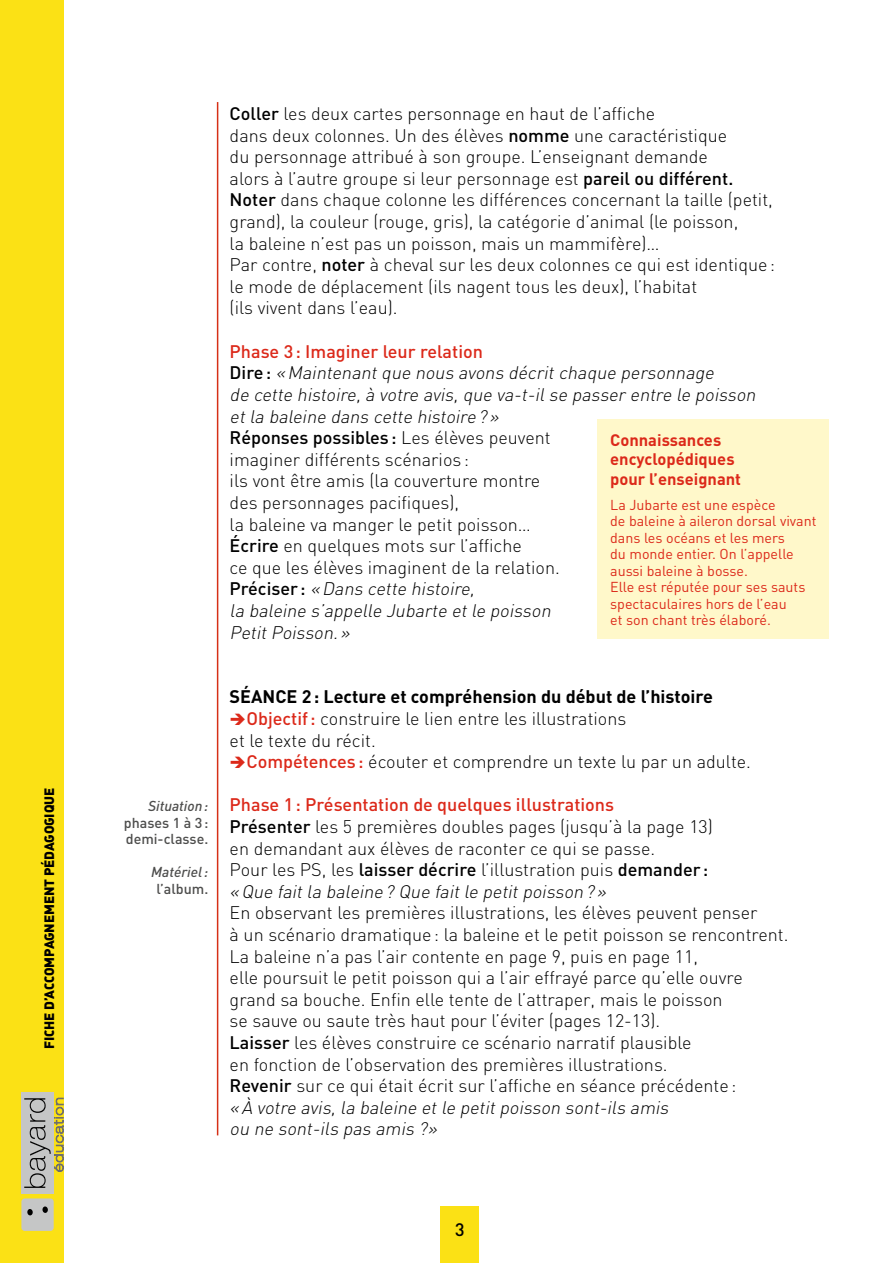
<style>
.page{position:relative;width:893px;height:1263px;background:#fff}
.page>*{position:absolute;margin:0;border:0;box-sizing:border-box;transform-origin:0 0}
.t1{font:300 18px/21.6px "DIN";color:#000}
.t2{font:italic 300 18px/21.6px "DIN";color:#000}
.t3{font:700 18px "DIN";color:#000}
.t4{font:18px "DINCE Medium Alternate";color:#000}
.t5{font:700 16.5px/19.5px "DIN";color:#dc291a}
.t6{font:14.25px/16.5px "DIN";color:#dc291a}
.t7{font:500 14.25px/16.5px "DIN";color:#4d4d4c}
.t8{font:italic 500 14.25px "DIN";color:#4d4d4c}
.t9{font:13.5px "DINCE Black Alternate";letter-spacing:-.01em;color:#000}
.s1{font-weight:500}
.s2{font-weight:500;font-style:normal;color:#dc291a}
.s3{font-weight:500;font-style:normal}
.s4{font-style:normal}
.s5{color:#dc291a}
.s6{font-weight:500;color:#dc291a}
.s7{font-style:italic}
</style>
<div class="page">
<div style="left:0;top:0;width:64px;height:1263px;background:#fbe115"></div>
<div style="left:21px;top:1198px;width:33px;height:33px;background:#c5c6c6;border-radius:3px"></div>
<svg style="left:42px;top:1206px;width:6px;height:7px"></svg>
<svg style="left:27px;top:1209px;width:6px;height:6px"></svg>
<div style="left:21px;top:1093px;width:33px;height:101px;background:#c5c6c6"></div>
<svg style="left:24px;top:1098px;width:40px;height:90px"></svg>
<hr style="left:217px;top:102px;width:1px;height:1033px;background:#d63016">
<div style="left:441px;top:1207px;width:38px;height:56px;background:#fbe115"></div>
<div style="left:597px;top:419px;width:232px;height:220px;background:#fff8ca"></div>
<p class="t9" style="left:40px;top:1049px;width:263px;rotate:-90deg">Fiche d’accompagnement pédagogique</p>
<p class="t8" style="left:148px;top:797px;width:62px">Situation:</p>
<p class="t7" style="left:124px;top:814px;width:86px">phases 1 à 3: demi-classe.</p>
<p class="t8" style="left:151px;top:863px;width:59px">Matériel:</p>
<p class="t7" style="left:157px;top:880px;width:53px">l’album.</p>
<p class="t1" style="left:230px;top:103px;width:547px"><span class="s1">Coller</span> les deux cartes personnage en haut de l’affiche<br>dans deux colonnes. Un des élèves <span class="s1">nomme</span> une caractéristique<br>du personnage attribué à son groupe. L’enseignant demande<br>alors à l’autre groupe si leur personnage est <span class="s1">pareil ou différent.<br>Noter</span> dans chaque colonne les différences concernant la taille (petit, grand), la couleur (rouge, gris), la catégorie d’animal (le poisson,<br>la baleine n’est pas un poisson, mais un mammifère)…<br>Par contre, <span class="s1">noter</span> à cheval sur les deux colonnes ce qui est identique: le mode de déplacement (ils nagent tous les deux), l’habitat<br>(ils vivent dans l’eau).</p>
<p class="t2" style="left:230px;top:340px;width:531px"><span class="s2">Phase 3: Imaginer leur relation<br></span><span class="s3">D i re :</span> «Maintenantque nous avons décritchaque personnage<br>de cette histoire,à votre avis,que va-t-ilse passer entre le poisson etla baleine dans cette histoire?»<br><span class="s3">Réponses possibles :</span> <span class="s4">Les élèves peuvent<br>imaginer différents scénarios :<br>ils vont être amis (la couverture montre<br>des personnages pacifiques),<br>la baleine va manger le petit poisson…<br></span><span class="s3">Écrire</span> <span class="s4">en quelques mots sur l’affiche<br>ce que les élèves imaginent de la relation.<br></span><span class="s3">P ré c i s e r :</span> «Dans cette histoire,<br>la baleine s’appelle Jubarte etle poisson<br>PetitPoisson.»</p>
<p class="t5" style="left:610px;top:429px;width:132px">Connaissances encyclopédiques pour l’enseignant</p>
<p class="t6" style="left:610px;top:496px;width:208px">La Jubarte est une espèce<br>de baleine à aileron dorsal vivant dans les océans et les mers<br>du monde entier. On l’appelle aussi baleine à bosse.<br>Elle est réputée pour ses sauts spectaculaires hors de l’eau<br>et son chant très élaboré.</p>
<p class="t3" style="left:230px;top:685px;width:485px">Séance 2: Lecture et compréhension du début de l’histoire</p>
<p class="t1" style="left:230px;top:707px;width:398px"><span class="s5">➔</span><span class="s6">Objectif:</span> construire le lien entre les illustrations et le texte du récit.</p>
<p class="t1" style="left:230px;top:751px;width:523px"><span class="s5">➔</span><span class="s6">Compétences :</span> écouter et comprendre un texte lu par un adulte.</p>
<p class="t1" style="left:230px;top:794px;width:485px"><span class="s6">Phase 1: Présentation de quelques illustrations<br></span><span class="s1">Présenter</span> les 5 premières doubles pages (jusqu’à la page 13) en demandant aux élèves de raconter ce qui se passe.<br>Pour les PS, les <span class="s1">laisser décrire</span> l’illustration puis <span class="s1">demander : </span><span class="s7">«Que faitla baleine? Que faitle petitpoisson?»</span></p>
<p class="t1" style="left:230px;top:902px;width:560px">En observant les premières illustrations, les élèves peuvent penser<br>à un scénario dramatique: la baleine et le petit poisson se rencontrent.<br>La baleine n’a pas l’air contente en page 9, puis en page 11,<br>elle poursuit le petit poisson qui a l’air effrayé parce qu’elle ouvre grand sa bouche. Enfin elle tente de l’attraper, mais le poisson<br>se sauve ou saute très haut pour l’éviter (pages 12-13).<br><span class="s1">Laisser</span> les élèves construire ce scénario narratif plausible<br>en fonction de l’observation des premières illustrations.<br><span class="s1">Revenir</span> sur ce qui était écrit sur l’affiche en séance précédente:<br><span class="s7">«À votre avis,la baleine etle petitpoisson sont-ils amis<br>ou ne sont-ils pas amis ?»</span></p>
<p class="t4" style="left:455px;top:1216px;width:11px">3</p>
</div>
